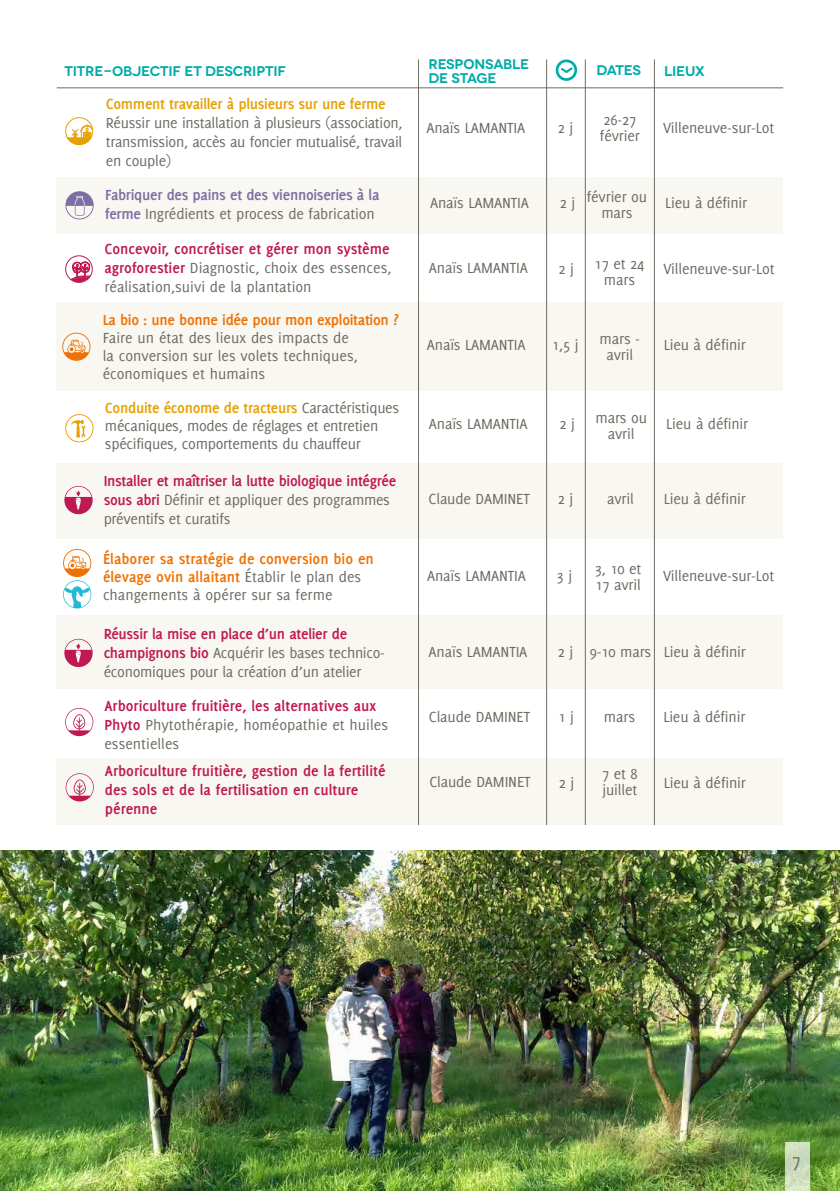
<style>
.page{position:relative;width:840px;height:1191px;background:#fff}
.page>*{position:absolute;margin:0;border:0;box-sizing:border-box;transform-origin:0 0}
.t1{font:20px "Delicious";color:#6c6d63}
.t2{font:16px/16px "Delicious";letter-spacing:-.01em;color:#6c6c63}
.t3{font:700 16px/19px "Delicious";color:#c01853}
.t4{font:700 16px/19px "Delicious";letter-spacing:-.02em;color:#c01853}
.t5{font:700 16px/18px "Delicious";color:#ee7203}
.t6{font:700 16px/19px "Delicious";letter-spacing:-.02em;color:#7d6ea5}
.t7{font:700 16px "Delicious";letter-spacing:-.02em;color:#e5a100}
.t8{font:700 16px "Delicious";letter-spacing:-.02em;color:#ee7203}
.t9{font:600 14px/14px "Novecentowide";letter-spacing:-.01em;color:#00aca9}
.s1{font-weight:400;color:#6c6c63}
.s2{font-weight:700;color:#c01853}
.s3{font-weight:700;color:#e5a100}
</style>
<div class="page">
<div style="left:57px;top:758px;width:725px;height:67px;background:#f9f7f2"></div>
<img style="left:0;top:851px;width:839px;height:340px">
<div style="left:57px;top:615px;width:725px;height:73px;background:#f9f7f2"></div>
<div style="left:57px;top:463px;width:725px;height:76px;background:#f9f7f2"></div>
<div style="left:57px;top:303px;width:725px;height:88px;background:#f9f7f2"></div>
<div style="left:57px;top:178px;width:725px;height:56px;background:#f9f7f2"></div>
<hr style="left:57px;top:87px;width:725px;height:1px;background:#6c6c63">
<hr style="left:418px;top:59px;width:1px;height:766px;background:#6c6c63">
<hr style="left:653px;top:59px;width:1px;height:766px;background:#6c6c63">
<hr style="left:584px;top:59px;width:1px;height:766px;background:#6c6c63">
<hr style="left:546px;top:59px;width:1px;height:766px;background:#6c6c63">
<svg style="left:555px;top:59px;width:21px;height:22px"></svg>
<svg style="left:66px;top:124px;width:26px;height:21px"></svg>
<div style="left:65px;top:117px;width:28px;height:28px;border:1px solid #e5a100;border-radius:50%"></div>
<svg style="left:65px;top:191px;width:29px;height:28px"></svg>
<div style="left:65px;top:255px;width:28px;height:28px;border:1px solid #c01853;border-radius:50%"></div>
<svg style="left:70px;top:262px;width:21px;height:20px"></svg>
<svg style="left:65px;top:414px;width:28px;height:28px"></svg>
<svg style="left:64px;top:486px;width:29px;height:28px"></svg>
<svg style="left:63px;top:549px;width:28px;height:59px"></svg>
<svg style="left:64px;top:639px;width:29px;height:28px"></svg>
<svg style="left:62px;top:333px;width:28px;height:28px"></svg>
<svg style="left:784px;top:1142px;width:25px;height:49px"></svg>
<svg style="left:65px;top:708px;width:28px;height:28px"></svg>
<svg style="left:66px;top:773px;width:28px;height:28px"></svg>
<p class="t9" style="left:428px;top:57px;width:102px">RESPONSABLE<br>DE STAGE</p>
<p class="t2" style="left:426px;top:119px;width:100px">Anaïs LAMANTIA</p>
<p class="t2" style="left:557px;top:119px;width:17px">2 j</p>
<p class="t2" style="left:662px;top:119px;width:113px">Villeneuve-sur-Lot</p>
<p class="t9" style="left:64px;top:64px;width:223px">TITRE-OBJECTIF ET DESCRIPTIF</p>
<p class="t9" style="left:596px;top:63px;width:46px">DATES</p>
<p class="t9" style="left:663px;top:64px;width:42px">LIEUX</p>
<p class="t7" style="left:106px;top:94px;width:281px">Comment travailler à plusieurs sur une ferme</p>
<p class="t2" style="left:106px;top:113px;width:298px;line-height:19px;text-align:justify">Réussir une installation à plusieurs (association, transmission, accès au foncier mutualisé, travail en couple)</p>
<p class="t2" style="left:599px;top:112px;width:41px">26-27 février</p>
<p class="t2" style="left:430px;top:194px;width:100px">Anaïs LAMANTIA</p>
<p class="t2" style="left:559px;top:194px;width:17px">2 j</p>
<p class="t2" style="left:664px;top:194px;width:84px">Lieu à définir</p>
<p class="t6" style="left:105px;top:185px;width:276px">Fabriquer des pains et des viennoiseries à la ferme <span class="s1">Ingrédients et process de fabrication</span></p>
<p class="t2" style="left:586px;top:189px;width:62px;text-align:center">février ou mars</p>
<p class="t2" style="left:594px;top:256px;width:51px;text-align:center">17 et 24 mars</p>
<p class="t2" style="left:104px;top:239px;width:288px;line-height:19px;text-align:justify"><span class="s2">Concevoir, concrétiser et gérer mon système agroforestier</span> Diagnostic, choix des essences, réalisation,suivi de la plantation</p>
<p class="t2" style="left:428px;top:260px;width:100px">Anaïs LAMANTIA</p>
<p class="t2" style="left:558px;top:260px;width:17px">2 j</p>
<p class="t2" style="left:663px;top:260px;width:113px">Villeneuve-sur-Lot</p>
<p class="t8" style="left:103px;top:310px;width:297px">La bio : une bonne idée pour mon exploitation ?</p>
<p class="t2" style="left:103px;top:328px;width:256px;line-height:18px">Faire un état des lieux des impacts de la conversion sur les volets techniques, économiques et humains</p>
<p class="t2" style="left:599px;top:330px;width:42px;text-align:center">mars - avril</p>
<p class="t2" style="left:426px;top:337px;width:100px">Anaïs LAMANTIA</p>
<p class="t2" style="left:552px;top:337px;width:28px">1,5 j</p>
<p class="t2" style="left:663px;top:337px;width:84px">Lieu à définir</p>
<p class="t2" style="left:105px;top:399px;width:295px;line-height:18px"><span class="s3">Conduite économe de tracteurs</span> Caractéristiques mécaniques, modes de réglages et entretien spécifiques, comportements du chauffeur</p>
<p class="t4" style="left:104px;top:471px;width:294px">Installer et maîtriser la lutte biologique intégrée sous abri <span class="s1">Définir et appliquer des programmes préventifs et curatifs</span></p>
<p class="t5" style="left:103px;top:549px;width:272px">Élaborer sa stratégie de conversion bio en élevage ovin allaitant <span class="s1">Établir le plan des changements à opérer sur sa ferme</span></p>
<p class="t2" style="left:104px;top:624px;width:283px;line-height:19px"><span class="s2">Réussir la mise en place d’un atelier de champignons bio</span> Acquérir les bases technico&shy;économiques pour la création d’un atelier</p>
<p class="t2" style="left:428px;top:415px;width:100px">Anaïs LAMANTIA</p>
<p class="t2" style="left:559px;top:415px;width:17px">2 j</p>
<p class="t2" style="left:595px;top:409px;width:53px;text-align:center">mars ou avril</p>
<p class="t2" style="left:665px;top:415px;width:84px">Lieu à définir</p>
<p class="t2" style="left:428px;top:491px;width:103px">Claude DAMINET</p>
<p class="t2" style="left:557px;top:491px;width:17px">2 j</p>
<p class="t2" style="left:607px;top:491px;width:28px">avril</p>
<p class="t2" style="left:663px;top:491px;width:84px">Lieu à définir</p>
<p class="t2" style="left:594px;top:560px;width:48px">3, 10 et<br>17 avril</p>
<p class="t2" style="left:427px;top:568px;width:100px">Anaïs LAMANTIA</p>
<p class="t2" style="left:556px;top:568px;width:17px">3 j</p>
<p class="t2" style="left:662px;top:568px;width:113px">Villeneuve-sur-Lot</p>
<p class="t2" style="left:428px;top:644px;width:100px">Anaïs LAMANTIA</p>
<p class="t2" style="left:557px;top:644px;width:189px">2 j 9-10 mars Lieu à définir</p>
<p class="t3" style="left:104px;top:696px;width:285px">Arboriculture fruitière, les alternatives aux<br>Phyto <span class="s1">Phytothérapie, homéopathie et huiles essentielles</span></p>
<p class="t2" style="left:663px;top:709px;width:84px">Lieu à définir</p>
<p class="t2" style="left:601px;top:766px;width:37px">7 et 8 juillet</p>
<p class="t2" style="left:428px;top:708px;width:103px">Claude DAMINET</p>
<p class="t2" style="left:558px;top:709px;width:17px">1 j</p>
<p class="t2" style="left:603px;top:709px;width:33px">mars</p>
<p class="t3" style="left:105px;top:761px;width:282px">Arboriculture fruitière, gestion de la fertilité des sols et de la fertilisation en culture pérenne</p>
<p class="t2" style="left:663px;top:774px;width:84px">Lieu à définir</p>
<p class="t2" style="left:429px;top:773px;width:103px">Claude DAMINET</p>
<p class="t2" style="left:558px;top:774px;width:17px">2 j</p>
<p class="t1" style="left:791px;top:1149px;width:10px">7</p>
</div>
